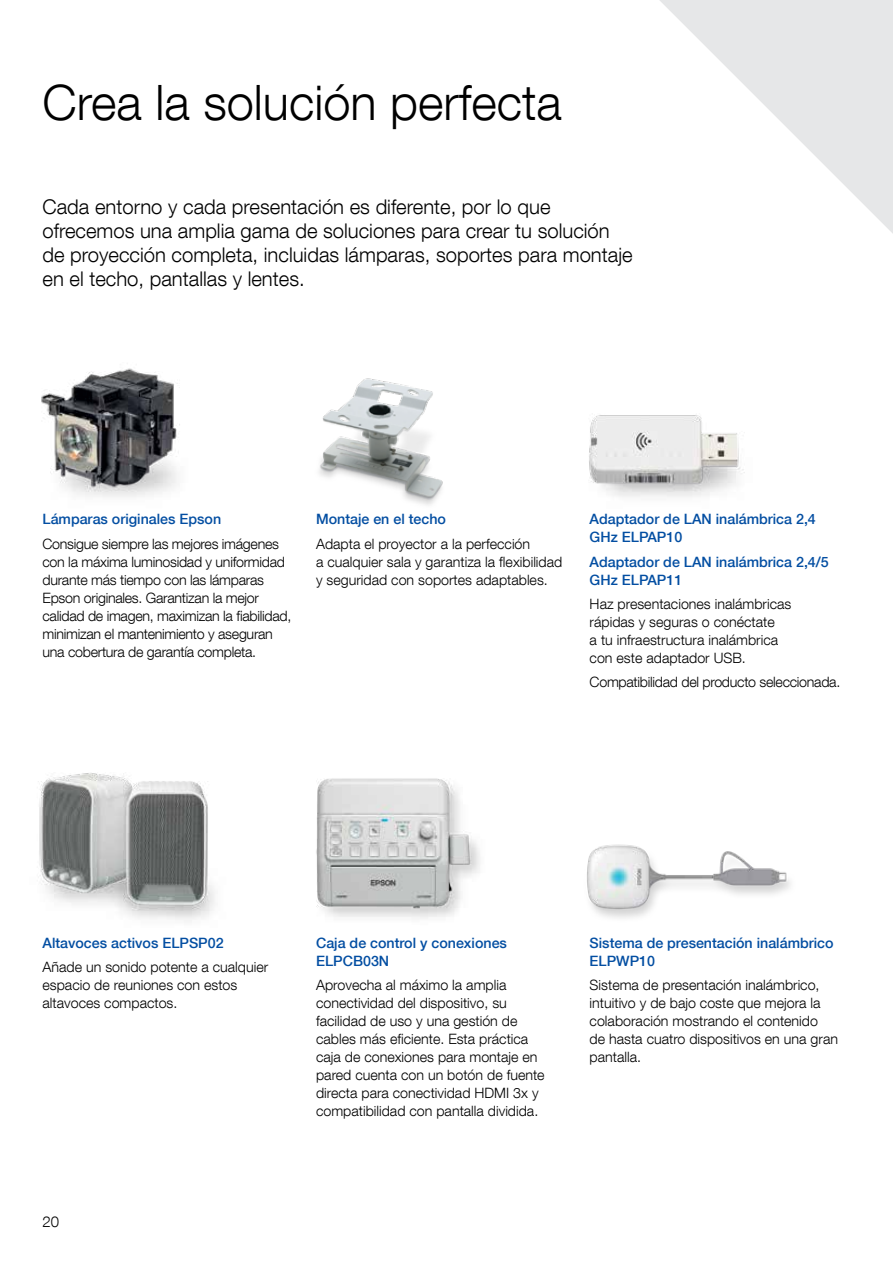
<style>
.page{position:relative;width:893px;height:1263px;background:#fff}
.page>*{position:absolute;margin:0;border:0;box-sizing:border-box;transform-origin:0 0}
.t1{font:300 48.75px "Helvetica Neue LT Com";color:#000}
.t2{font:300 20.25px/24px "Helvetica Neue LT Com";color:#000}
.t3{font:300 15px "Helvetica Neue LT Com";color:#000}
.t4{font:300 14.25px/18px "Helvetica Neue LT Com";color:#000}
.t5{font:300 14.25px/18px "Helvetica Neue LT Com";letter-spacing:-.02em;color:#000}
.t6{font:500 14.25px/18px "Helvetica Neue LT Com";color:#034ea2}
</style>
<div class="page">
<img style="left:316px;top:778px;width:164px;height:141px">
<svg style="left:660px;top:0;width:233px;height:233px;fill:#e6e7e8"></svg>
<img style="left:41px;top:368px;width:139px;height:129px">
<img style="left:38px;top:773px;width:177px;height:148px">
<img style="left:589px;top:415px;width:156px;height:82px">
<img style="left:319px;top:378px;width:124px;height:127px">
<img style="left:587px;top:844px;width:204px;height:74px">
<h1 class="t1" style="left:43px;top:73px;width:521px">Crea la solución perfecta</h1>
<h2 class="t2" style="left:43px;top:195px;width:592px">Cada entorno y cada presentación es diferente, por lo que ofrecemos una amplia gama de soluciones para crear tu solución de proyección completa, incluidas lámparas, soportes para montaje en el techo, pantallas y lentes.</h2>
<p class="t6" style="left:43px;top:510px;width:180px">Lámparas originales Epson</p>
<p class="t5" style="left:43px;top:534px;width:250px">Consigue siempre las mejores imágenes con la máxima luminosidad y uniformidad durante más tiempo con las lámparas Epson originales. Garantizan la mejor calidad de imagen, maximizan la fiabilidad, minimizan el mantenimiento y aseguran una cobertura de garantía completa.</p>
<p class="t6" style="left:316px;top:510px;width:131px">Montaje en el techo</p>
<p class="t4" style="left:316px;top:534px;width:248px">Adapta el proyector a la perfección<br>a cualquier sala y garantiza la flexibilidad y seguridad con soportes adaptables.</p>
<p class="t6" style="left:590px;top:510px;width:228px">Adaptador de LAN inalámbrica 2,4<br>GHz ELPAP10</p>
<p class="t6" style="left:590px;top:552px;width:241px">Adaptador de LAN inalámbrica 2,4/5<br>GHz ELPAP11</p>
<p class="t4" style="left:590px;top:594px;width:203px">Haz presentaciones inalámbricas rápidas y seguras o conéctate<br>a tu infraestructura inalámbrica con este adaptador USB.</p>
<p class="t5" style="left:590px;top:673px;width:252px">Compatibilidad del producto seleccionada.</p>
<p class="t6" style="left:43px;top:933px;width:183px">Altavoces activos ELPSP02</p>
<p class="t4" style="left:43px;top:958px;width:227px">Añade un sonido potente a cualquier espacio de reuniones con estos altavoces compactos.</p>
<p class="t3" style="left:43px;top:1212px;width:18px">20</p>
<p class="t6" style="left:316px;top:933px;width:192px">Caja de control y conexiones<br>ELPCB03N</p>
<p class="t4" style="left:316px;top:976px;width:230px">Aprovecha al máximo la amplia conectividad del dispositivo, su facilidad de uso y una gestión de cables más eficiente. Esta práctica caja de conexiones para montaje en pared cuenta con un botón de fuente directa para conectividad HDMI 3x y compatibilidad con pantalla dividida.</p>
<p class="t6" style="left:590px;top:933px;width:245px">Sistema de presentación inalámbrico<br>ELPWP10</p>
<p class="t4" style="left:590px;top:976px;width:250px">Sistema de presentación inalámbrico, intuitivo y de bajo coste que mejora la colaboración mostrando el contenido<br>de hasta cuatro dispositivos en una gran pantalla.</p>
</div>
